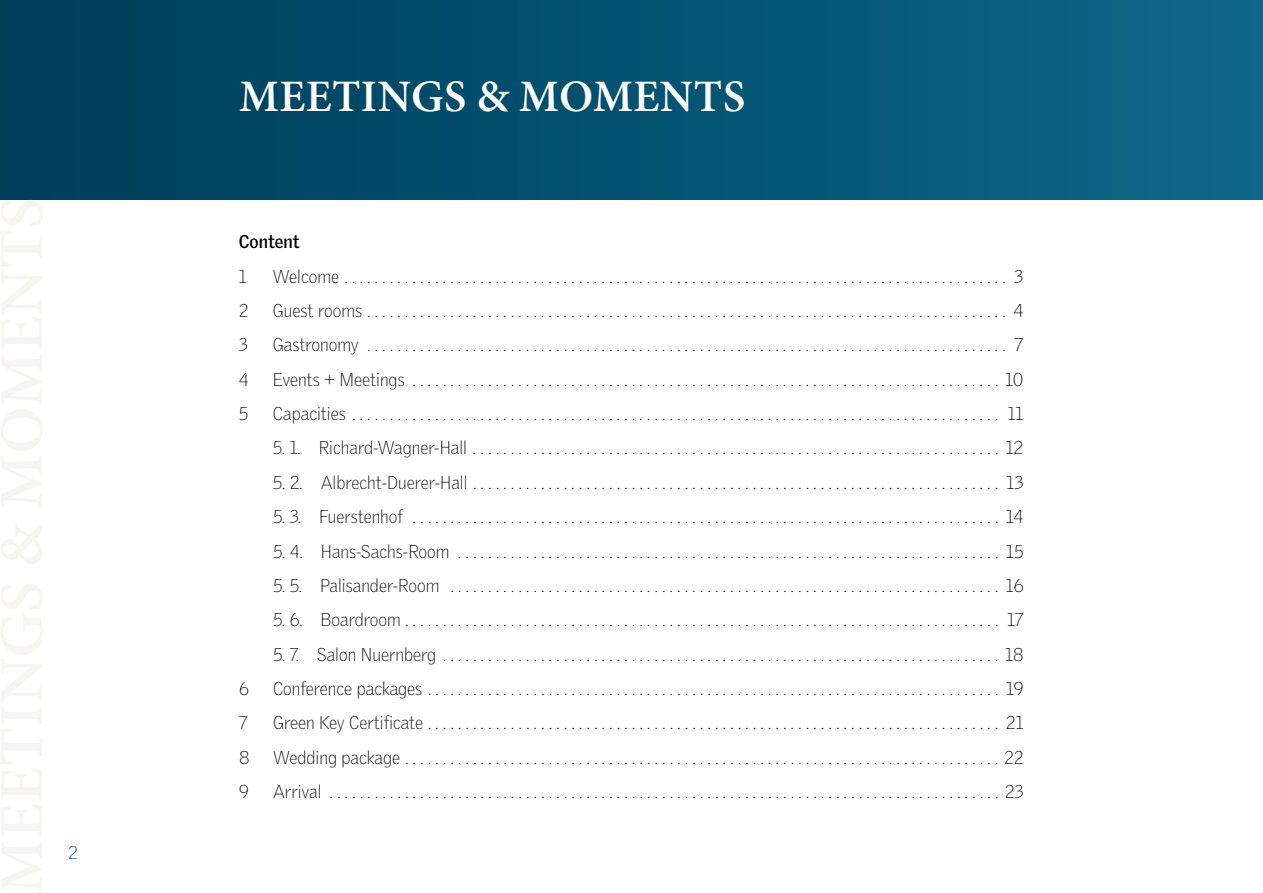
<style>
.page{position:relative;width:1263px;height:893px;background:#fff}
.page>*{position:absolute;margin:0;border:0;box-sizing:border-box;transform-origin:0 0}
.t1{font:600 45px "Minion Pro";letter-spacing:.01em;color:#fff}
.t2{font:100 18px "Griffith Gothic";color:#000}
.t3{font:700 18px "Griffith Gothic";color:#000}
.t4{font:100 18px "Griffith Gothic";color:#034565}
</style>
<div class="page">
<div style="left:0;top:0;width:1263px;height:200px;background:linear-gradient(to right,#003e5a,#0d6787)"></div>
<svg style="left:0;top:200px;width:42px;height:693px"></svg>
<p class="t4" style="left:68px;top:842px;width:11px">2</p>
<h1 class="t1" style="left:239px;top:65px;width:508px">MEETINGS &amp; MOMENTS</h1>
<p class="t3" style="left:239px;top:231px;width:63px">Content</p>
<p class="t2" style="left:239px;top:265px;width:9px">1</p>
<p class="t2" style="left:273px;top:265px;width:752px">Welcome . . . . . . . . . . . . . . . . . . . . . . . . . . . . . . . . . . . . . . . . . . . . . . . . . . . . . . . . . . . . . . . . . . . . . . . . . . . . . . . . . . . . . . . 3</p>
<p class="t2" style="left:239px;top:300px;width:11px">2</p>
<p class="t2" style="left:273px;top:300px;width:752px">Guest rooms . . . . . . . . . . . . . . . . . . . . . . . . . . . . . . . . . . . . . . . . . . . . . . . . . . . . . . . . . . . . . . . . . . . . . . . . . . . . . . . . . . . . 4</p>
<p class="t2" style="left:239px;top:334px;width:11px">3</p>
<p class="t2" style="left:273px;top:334px;width:752px">Gastronomy . . . . . . . . . . . . . . . . . . . . . . . . . . . . . . . . . . . . . . . . . . . . . . . . . . . . . . . . . . . . . . . . . . . . . . . . . . . . . . . . . . . . . 7</p>
<p class="t2" style="left:239px;top:368px;width:12px">4</p>
<p class="t2" style="left:273px;top:368px;width:752px">Events + Meetings . . . . . . . . . . . . . . . . . . . . . . . . . . . . . . . . . . . . . . . . . . . . . . . . . . . . . . . . . . . . . . . . . . . . . . . . . . . . . 10</p>
<p class="t2" style="left:239px;top:403px;width:11px">5</p>
<p class="t2" style="left:273px;top:403px;width:752px">Capacities . . . . . . . . . . . . . . . . . . . . . . . . . . . . . . . . . . . . . . . . . . . . . . . . . . . . . . . . . . . . . . . . . . . . . . . . . . . . . . . . . . . . . . 11</p>
<p class="t2" style="left:273px;top:437px;width:752px">5. 1. Richard-Wagner-Hall . . . . . . . . . . . . . . . . . . . . . . . . . . . . . . . . . . . . . . . . . . . . . . . . . . . . . . . . . . . . . . . . . . . . . 12</p>
<p class="t2" style="left:273px;top:472px;width:752px">5. 2. Albrecht-Duerer-Hall . . . . . . . . . . . . . . . . . . . . . . . . . . . . . . . . . . . . . . . . . . . . . . . . . . . . . . . . . . . . . . . . . . . . . 13</p>
<p class="t2" style="left:273px;top:506px;width:752px">5. 3. Fuerstenhof . . . . . . . . . . . . . . . . . . . . . . . . . . . . . . . . . . . . . . . . . . . . . . . . . . . . . . . . . . . . . . . . . . . . . . . . . . . . . 14</p>
<p class="t2" style="left:273px;top:540px;width:752px">5. 4. Hans-Sachs-Room . . . . . . . . . . . . . . . . . . . . . . . . . . . . . . . . . . . . . . . . . . . . . . . . . . . . . . . . . . . . . . . . . . . . . . . 15</p>
<p class="t2" style="left:273px;top:575px;width:752px">5. 5. Palisander-Room . . . . . . . . . . . . . . . . . . . . . . . . . . . . . . . . . . . . . . . . . . . . . . . . . . . . . . . . . . . . . . . . . . . . . . . . 16</p>
<p class="t2" style="left:273px;top:609px;width:752px">5. 6. Boardroom . . . . . . . . . . . . . . . . . . . . . . . . . . . . . . . . . . . . . . . . . . . . . . . . . . . . . . . . . . . . . . . . . . . . . . . . . . . . . . . 17</p>
<p class="t2" style="left:273px;top:643px;width:752px">5. 7. Salon Nuernberg . . . . . . . . . . . . . . . . . . . . . . . . . . . . . . . . . . . . . . . . . . . . . . . . . . . . . . . . . . . . . . . . . . . . . . . . . 18</p>
<p class="t2" style="left:239px;top:678px;width:11px">6</p>
<p class="t2" style="left:273px;top:678px;width:752px">Conference packages . . . . . . . . . . . . . . . . . . . . . . . . . . . . . . . . . . . . . . . . . . . . . . . . . . . . . . . . . . . . . . . . . . . . . . . . . . . 19</p>
<p class="t2" style="left:239px;top:712px;width:10px">7</p>
<p class="t2" style="left:273px;top:712px;width:752px">Green Key Certificate . . . . . . . . . . . . . . . . . . . . . . . . . . . . . . . . . . . . . . . . . . . . . . . . . . . . . . . . . . . . . . . . . . . . . . . . . . . 21</p>
<p class="t2" style="left:239px;top:746px;width:12px">8</p>
<p class="t2" style="left:273px;top:746px;width:752px">Wedding package . . . . . . . . . . . . . . . . . . . . . . . . . . . . . . . . . . . . . . . . . . . . . . . . . . . . . . . . . . . . . . . . . . . . . . . . . . . . . . 22</p>
<p class="t2" style="left:239px;top:781px;width:11px">9</p>
<p class="t2" style="left:273px;top:781px;width:752px">Arrival . . . . . . . . . . . . . . . . . . . . . . . . . . . . . . . . . . . . . . . . . . . . . . . . . . . . . . . . . . . . . . . . . . . . . . . . . . . . . . . . . . . . . . . . 23</p>
</div>
